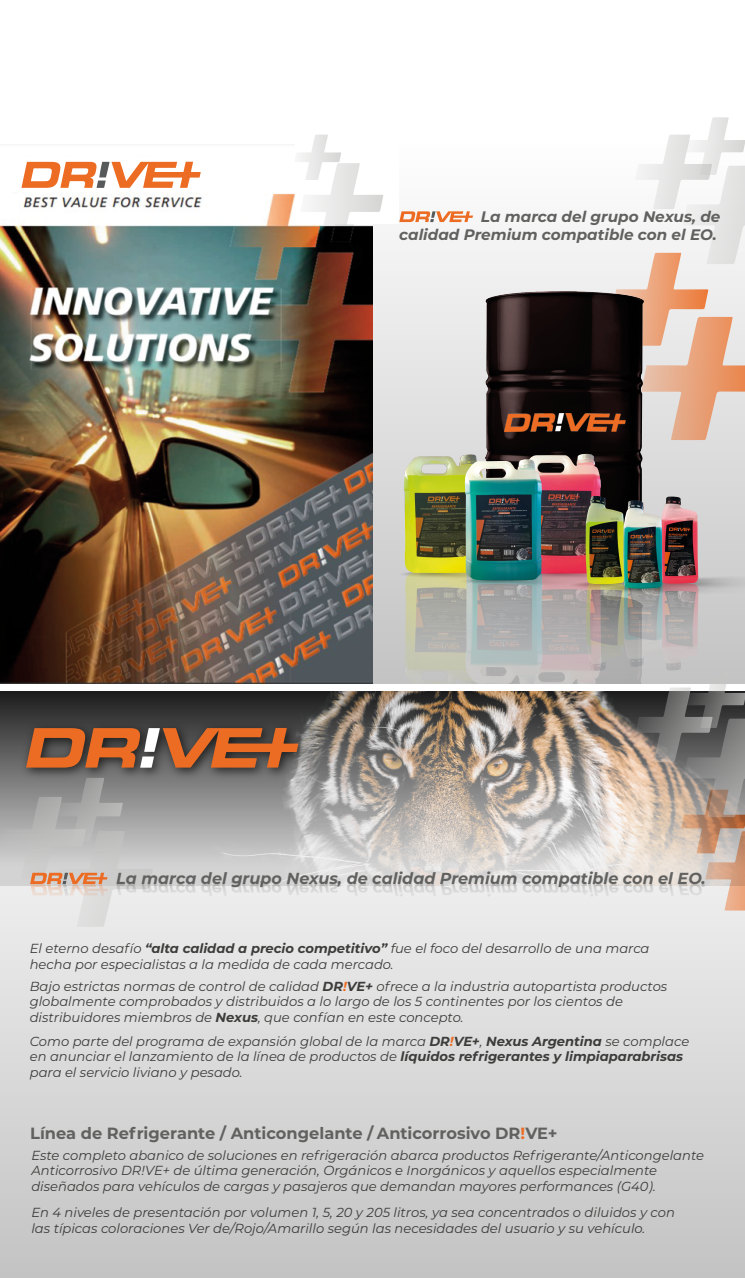
<style>
.page{position:relative;width:745px;height:1278px;background:#fff}
.page>*{position:absolute;margin:0;border:0;box-sizing:border-box;transform-origin:0 0}
.t1{font:700 16.25px "Montserrat";color:#616160}
.t2{font:italic 700 16px "Montserrat";color:#616160}
.t3{font:italic 700 15.25px "Montserrat";color:#616160}
.t4{font:italic 13.12px/15.8px "Montserrat";color:#3c3c3b}
.s1{font-weight:700}
.s2{font-weight:700;color:#ec6c23}
.s3{color:#ec6c23}
</style>
<div class="page">
<div style="left:0;top:145px;width:744px;height:538px;background:linear-gradient(to bottom,#fefefe,#b8b7b6)"></div>
<img style="left:0;top:145px;width:372px;height:538px">
<div style="left:11px;top:157px;width:203px;height:35px;background:#fff"></div>
<svg style="left:21px;top:162px;width:180px;height:26px"></svg>
<svg style="left:611px;top:117px;width:133px;height:323px"></svg>
<div style="left:381px;top:478px;width:23px;height:102px;background:#d4d4d4"></div>
<img style="left:642px;top:488px;width:102px;height:101px">
<img style="left:601px;top:667px;width:42px;height:16px">
<img style="left:404px;top:573px;width:61px;height:110px">
<img style="left:542px;top:574px;width:59px;height:109px">
<img style="left:465px;top:574px;width:77px;height:109px">
<img style="left:585px;top:584px;width:40px;height:87px">
<img style="left:657px;top:496px;width:41px;height:174px">
<img style="left:623px;top:589px;width:39px;height:78px">
<img style="left:485px;top:291px;width:157px;height:209px">
<img style="left:503px;top:413px;width:122px;height:18px">
<img style="left:403px;top:454px;width:80px;height:119px">
<img style="left:521px;top:454px;width:79px;height:120px">
<img style="left:464px;top:459px;width:77px;height:122px">
<img style="left:584px;top:496px;width:40px;height:88px">
<img style="left:622px;top:500px;width:40px;height:89px">
<svg style="left:399px;top:211px;width:73px;height:11px"></svg>
<div style="left:295px;top:145px;width:103px;height:79px;background:#fff"></div>
<svg style="left:294px;top:135px;width:89px;height:89px"></svg>
<svg style="left:0;top:885px;width:744px;height:392px;background:#d8d7d7"></svg>
<img style="left:0;top:691px;width:635px;height:194px">
<svg style="left:635px;top:670px;width:109px;height:240px;background:#b0a49c"></svg>
<img style="left:15px;top:717px;width:299px;height:66px">
<svg style="left:26px;top:728px;width:272px;height:39px;background:#a56038"></svg>
<svg style="left:1px;top:777px;width:152px;height:149px;background:#c0bdbb"></svg>
<p class="t3" style="left:480px;top:206px;width:241px">La marca del grupo Nexus, de</p>
<p class="t3" style="left:399px;top:224px;width:319px">calidad Premium compatible con el EO.</p>
<p class="t2" style="left:116px;top:867px;width:590px">La marca del grupo Nexus, de calidad Premium compatible con el EO.</p>
<p class="t4" style="left:30px;top:940px;width:621px">El eterno desafío <span class="s1">“alta calidad a precio competitivo”</span> fue el foco del desarrollo de una marca hecha por especialistas a la medida de cada mercado.</p>
<p class="t4" style="left:30px;top:977px;width:638px">Bajo estrictas normas de control de calidad <span class="s1">DR</span><span class="s2">!</span><span class="s1">VE+</span> ofrece a la industria autopartista productos globalmente comprobados y distribuidos a lo largo de los 5 continentes por los cientos de distribuidores miembros de <span class="s1">Nexus</span>, que confían en este concepto.</p>
<p class="t4" style="left:30px;top:1032px;width:660px">Como parte del programa de expansión global de la marca <span class="s1">DR</span><span class="s2">!</span><span class="s1">VE+</span>, <span class="s1">Nexus Argentina</span> se complace en anunciar el lanzamiento de la línea de productos de <span class="s1">líquidos refrigerantes y limpiaparabrisas </span>para el servicio liviano y pesado.</p>
<p class="t1" style="left:30px;top:1121px;width:528px">Línea de Refrigerante / Anticongelante / Anticorrosivo DR<span class="s3">!</span>VE+</p>
<p class="t4" style="left:31px;top:1146px;width:673px">Este completo abanico de soluciones en refrigeración abarca productos Refrigerante/Anticongelante<br>Anticorrosivo DR!VE+ de última generación, Orgánicos e Inorgánicos y aquellos especialmente diseñados para vehículos de cargas y pasajeros que demandan mayores performances (G40).</p>
<p class="t4" style="left:31px;top:1204px;width:644px">En 4 niveles de presentación por volumen 1, 5, 20 y 205 litros, ya sea concentrados o diluidos y con las típicas coloraciones Ver de/Rojo/Amarillo según las necesidades del usuario y su vehículo.</p>
</div>
